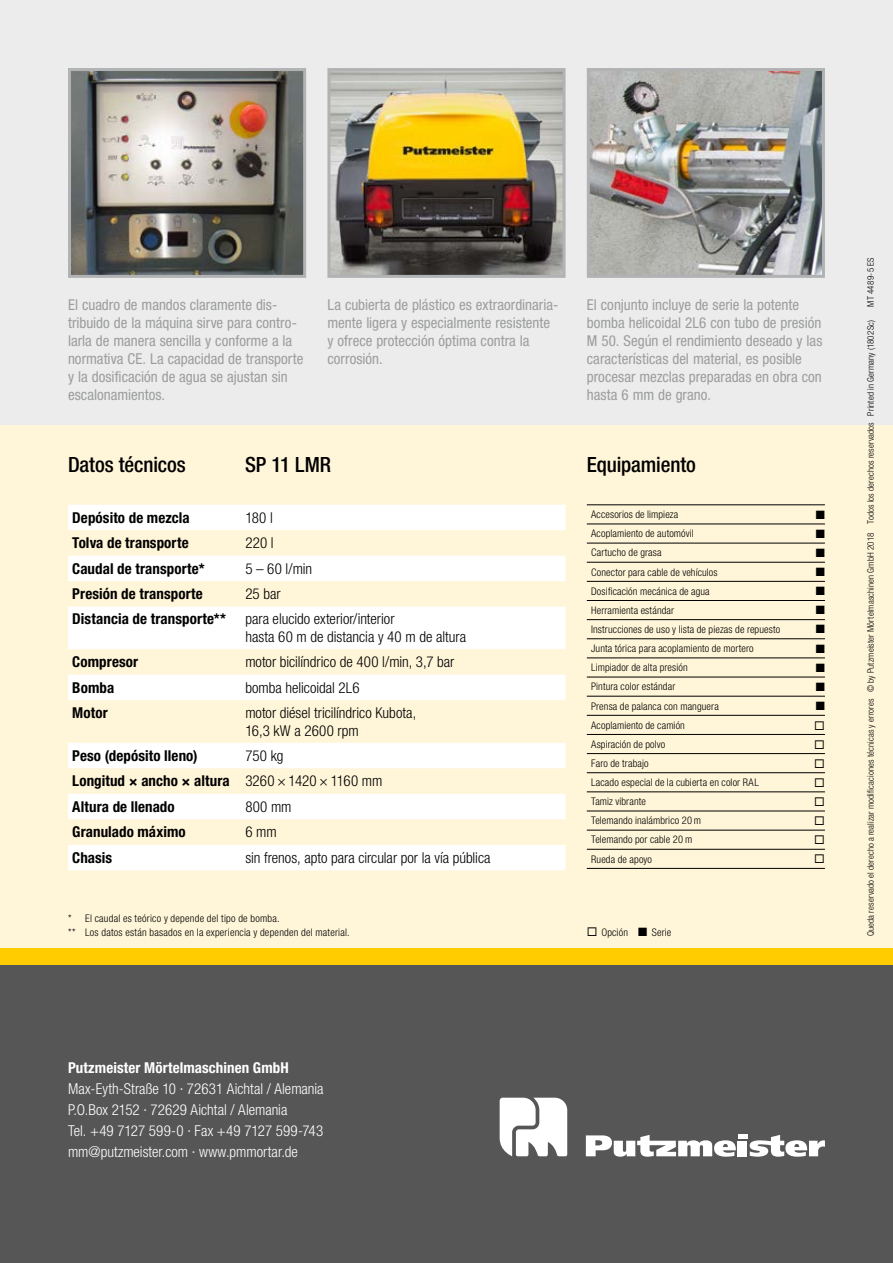
<style>
.page{position:relative;width:893px;height:1263px;background:#fff}
.page>*{position:absolute;margin:0;border:0;box-sizing:border-box;transform-origin:0 0}
.t1{font:500 condensed 21px "Helvetica Neue LT Pro";letter-spacing:-.005em;color:#000}
.t2{font:condensed 15px/18px "Helvetica Neue LT Pro";color:#9c9d9d}
.t3{font:300 condensed 15px/18px "Helvetica Neue LT Pro";color:#000}
.t4{font:700 condensed 15px/25.5px "Helvetica Neue LT Pro";letter-spacing:.005em;color:#000}
.t5{font:300 condensed 15px/21px "Helvetica Neue LT Pro";color:#fff}
.t6{font:700 condensed 15px "Helvetica Neue LT Pro";letter-spacing:.005em;color:#fff}
.t7{font:12px "Zapf Dingbats Std";color:#000}
.t8{font:300 condensed 10.5px/13.5px "Helvetica Neue LT Pro";letter-spacing:.015em;color:#000}
.t9{font:300 condensed 9px "Helvetica Neue LT Pro";letter-spacing:.02em;color:#000}
.s1{font-weight:300}
</style>
<div class="page">
<div style="left:0;top:0;width:893px;height:425px;background:#ececed"></div>
<div style="left:0;top:425px;width:893px;height:523px;background:#fff5d8"></div>
<img style="left:331px;top:72px;width:231px;height:202px">
<div style="left:327px;top:68px;width:239px;height:210px;border:3px solid #b1b2b3"></div>
<img style="left:72px;top:72px;width:230px;height:202px">
<div style="left:68px;top:68px;width:238px;height:210px;border:3px solid #b1b2b3"></div>
<img style="left:591px;top:72px;width:230px;height:202px">
<div style="left:587px;top:68px;width:238px;height:210px;border:3px solid #b1b2b3"></div>
<div style="left:0;top:948px;width:893px;height:17px;background:#fc0"></div>
<svg style="left:68px;top:505px;width:498px;height:365px;fill:#fff"></svg>
<div style="left:0;top:965px;width:893px;height:298px;background:#565656"></div>
<svg style="left:500px;top:1098px;width:67px;height:58px;background:#e6e6e6"></svg>
<svg style="left:586px;top:1135px;width:239px;height:22px"></svg>
<hr style="left:587px;top:504px;width:215px;height:1px;background:#000">
<svg style="left:802px;top:504px;width:23px;height:1px"></svg>
<hr style="left:587px;top:524px;width:215px;height:1px;background:#000">
<svg style="left:802px;top:524px;width:23px;height:1px"></svg>
<hr style="left:587px;top:543px;width:215px;height:1px;background:#000">
<svg style="left:802px;top:543px;width:23px;height:1px"></svg>
<hr style="left:587px;top:562px;width:215px;height:1px;background:#000">
<svg style="left:802px;top:562px;width:23px;height:1px"></svg>
<hr style="left:587px;top:581px;width:215px;height:1px;background:#000">
<svg style="left:802px;top:581px;width:23px;height:1px"></svg>
<hr style="left:587px;top:600px;width:215px;height:1px;background:#000">
<svg style="left:802px;top:600px;width:23px;height:1px"></svg>
<hr style="left:587px;top:619px;width:215px;height:1px;background:#000">
<svg style="left:802px;top:619px;width:23px;height:1px"></svg>
<hr style="left:587px;top:638px;width:215px;height:1px;background:#000">
<svg style="left:802px;top:638px;width:23px;height:1px"></svg>
<hr style="left:587px;top:658px;width:215px;height:1px;background:#000">
<svg style="left:802px;top:658px;width:23px;height:1px"></svg>
<hr style="left:587px;top:677px;width:215px;height:1px;background:#000">
<svg style="left:802px;top:677px;width:23px;height:1px"></svg>
<hr style="left:587px;top:696px;width:215px;height:1px;background:#000">
<svg style="left:802px;top:696px;width:23px;height:1px"></svg>
<hr style="left:587px;top:715px;width:215px;height:1px;background:#000">
<hr style="left:587px;top:734px;width:215px;height:1px;background:#000">
<hr style="left:587px;top:753px;width:215px;height:1px;background:#000">
<hr style="left:587px;top:772px;width:215px;height:1px;background:#000">
<hr style="left:587px;top:792px;width:215px;height:1px;background:#000">
<hr style="left:587px;top:811px;width:215px;height:1px;background:#000">
<hr style="left:587px;top:830px;width:215px;height:1px;background:#000">
<hr style="left:587px;top:849px;width:215px;height:1px;background:#000">
<hr style="left:587px;top:868px;width:215px;height:1px;background:#000">
<svg style="left:802px;top:715px;width:23px;height:154px"></svg>
<h2 class="t2" style="left:68px;top:295px;width:237px">El cuadro de mandos claramente dis&shy;tribuido de la máquina sirve para contro&shy;larla de manera sencilla y conforme a la normativa CE. La capacidad de transporte y la dosificación de agua se ajustan sin escalonamientos.</h2>
<h2 class="t2" style="left:327px;top:295px;width:232px">La cubierta de plástico es extraordinaria&shy;mente ligera y especialmente resistente y ofrece protección óptima contra la corrosión.</h2>
<h2 class="t2" style="left:587px;top:295px;width:237px">El conjunto incluye de serie la potente bomba helicoidal 2L6 con tubo de presión M 50. Según el rendimiento deseado y las características del material, es posible procesar mezclas preparadas en obra con hasta 6 mm de grano.</h2>
<h1 class="t1" style="left:68px;top:452px;width:119px">Datos técnicos</h1>
<h1 class="t1" style="left:245px;top:452px;width:88px">SP 11 LMR</h1>
<h1 class="t1" style="left:587px;top:452px;width:111px">Equipamiento</h1>
<h2 class="t4" style="left:72px;top:504px;width:119px">Depósito de mezcla</h2>
<h2 class="t3" style="left:245px;top:508px;width:29px">180 l</h2>
<h2 class="t4" style="left:72px;top:530px;width:118px">Tolva de transporte</h2>
<h2 class="t3" style="left:245px;top:534px;width:30px">220 l</h2>
<h2 class="t4" style="left:72px;top:555px;width:134px">Caudal de transporte*</h2>
<h2 class="t3" style="left:245px;top:559px;width:68px">5 – 60 l/min</h2>
<h2 class="t4" style="left:72px;top:581px;width:132px">Presión de transporte</h2>
<h2 class="t3" style="left:245px;top:585px;width:37px">25 bar</h2>
<h2 class="t4" style="left:72px;top:606px;width:155px">Distancia de transporte**</h2>
<h2 class="t3" style="left:245px;top:610px;width:222px">para elucido exterior/interior<br>hasta 60 m de distancia y 40 m de altura</h2>
<h2 class="t4" style="left:72px;top:649px;width:67px">Compresor</h2>
<h2 class="t3" style="left:245px;top:653px;width:211px">motor bicilíndrico de 400 l/min, 3,7 bar</h2>
<h2 class="t4" style="left:72px;top:675px;width:43px">Bomba</h2>
<h2 class="t3" style="left:245px;top:678px;width:116px">bomba helicoidal 2L6</h2>
<h2 class="t4" style="left:72px;top:700px;width:37px">Motor</h2>
<h2 class="t3" style="left:245px;top:703px;width:172px">motor diésel tricilíndrico Kubota,<br>16,3 kW a 2600 rpm</h2>
<h2 class="t4" style="left:72px;top:743px;width:127px">Peso (depósito lleno)</h2>
<p class="t8" style="left:591px;top:508px;width:89px">Accesorios de limpieza</p>
<p class="t7" style="left:816px;top:509px;width:11px">■</p>
<p class="t8" style="left:591px;top:527px;width:104px">Acoplamiento de automóvil</p>
<p class="t7" style="left:816px;top:528px;width:11px">■</p>
<p class="t8" style="left:591px;top:546px;width:72px">Cartucho de grasa</p>
<p class="t7" style="left:816px;top:547px;width:11px">■</p>
<p class="t8" style="left:591px;top:565px;width:128px">Conector para cable de vehículos</p>
<p class="t7" style="left:816px;top:566px;width:11px">■</p>
<p class="t8" style="left:591px;top:584px;width:120px">Dosificación mecánica de agua</p>
<p class="t7" style="left:816px;top:585px;width:11px">■</p>
<p class="t8" style="left:591px;top:603px;width:85px">Herramienta estándar</p>
<p class="t7" style="left:816px;top:604px;width:11px">■</p>
<p class="t8" style="left:591px;top:622px;width:191px">Instrucciones de uso y lista de piezas de repuesto</p>
<p class="t7" style="left:816px;top:624px;width:11px">■</p>
<p class="t8" style="left:591px;top:641px;width:164px">Junta tórica para acoplamiento de mortero</p>
<p class="t7" style="left:816px;top:643px;width:11px">■</p>
<p class="t8" style="left:591px;top:661px;width:98px">Limpiador de alta presión</p>
<p class="t7" style="left:816px;top:662px;width:11px">■</p>
<p class="t8" style="left:591px;top:680px;width:86px">Pintura color estándar</p>
<p class="t7" style="left:816px;top:681px;width:11px">■</p>
<p class="t8" style="left:591px;top:699px;width:129px">Prensa de palanca con manguera</p>
<p class="t7" style="left:816px;top:700px;width:11px">■</p>
<p class="t8" style="left:591px;top:718px;width:95px">Acoplamiento de camión</p>
<p class="t8" style="left:591px;top:737px;width:76px">Aspiración de polvo</p>
<p class="t8" style="left:591px;top:756px;width:59px">Faro de trabajo</p>
<p class="t8" style="left:591px;top:775px;width:169px">Lacado especial de la cubierta en color RAL</p>
<p class="t8" style="left:591px;top:795px;width:56px">Tamiz vibrante</p>
<p class="t8" style="left:591px;top:814px;width:112px">Telemando inalámbrico 20 m</p>
<p class="t8" style="left:591px;top:833px;width:103px">Telemando por cable 20m</p>
<p class="t8" style="left:591px;top:852px;width:63px">Rueda de apoyo</p>
<h2 class="t4" style="left:72px;top:743px;width:311px;text-indent:173px"><span class="s1">750 kg<br></span>Longitud × ancho × altura <span class="s1">3260 × 1420 × 1160 mm<br></span>Altura de llenado</h2>
<h2 class="t3" style="left:245px;top:797px;width:48px">800 mm</h2>
<h2 class="t4" style="left:72px;top:819px;width:115px">Granulado máximo</h2>
<h2 class="t3" style="left:245px;top:823px;width:33px">6 mm</h2>
<h2 class="t4" style="left:72px;top:845px;width:42px">Chasis</h2>
<h2 class="t3" style="left:245px;top:848px;width:247px">sin frenos, apto para circular por la vía pública</h2>
<p class="t8" style="left:68px;top:911px;width:283px">* El caudal es teórico y depende del tipo de bomba.<br>** Los datos están basados en la experiencia y dependen del material.</p>
<p class="t8" style="left:587px;top:925px;width:86px">◻ Opción ■ Serie</p>
<p class="t9" style="left:865px;top:307px;width:51px;rotate:-90deg">MT 4489-5 ES</p>
<p class="t9" style="left:865px;top:936px;width:618px;rotate:-90deg">Queda reservado el derecho a realizar modificaciones técnicas y errores © by Putzmeister Mörtelmaschinen GmbH 2018 Todos los derechos reservados Printed in Germany (1802Sc)</p>
<h2 class="t6" style="left:68px;top:1058px;width:222px">Putzmeister Mörtelmaschinen GmbH</h2>
<h2 class="t5" style="left:68px;top:1078px;width:257px">Max-Eyth-Straße 10 · 72631 Aichtal / Alemania P.O.Box 2152 · 72629 Aichtal / Alemania<br>Tel. +49 7127 599-0 · Fax +49 7127 599-743 mm@putzmeister.com · www.pmmortar.de</h2>
</div>
